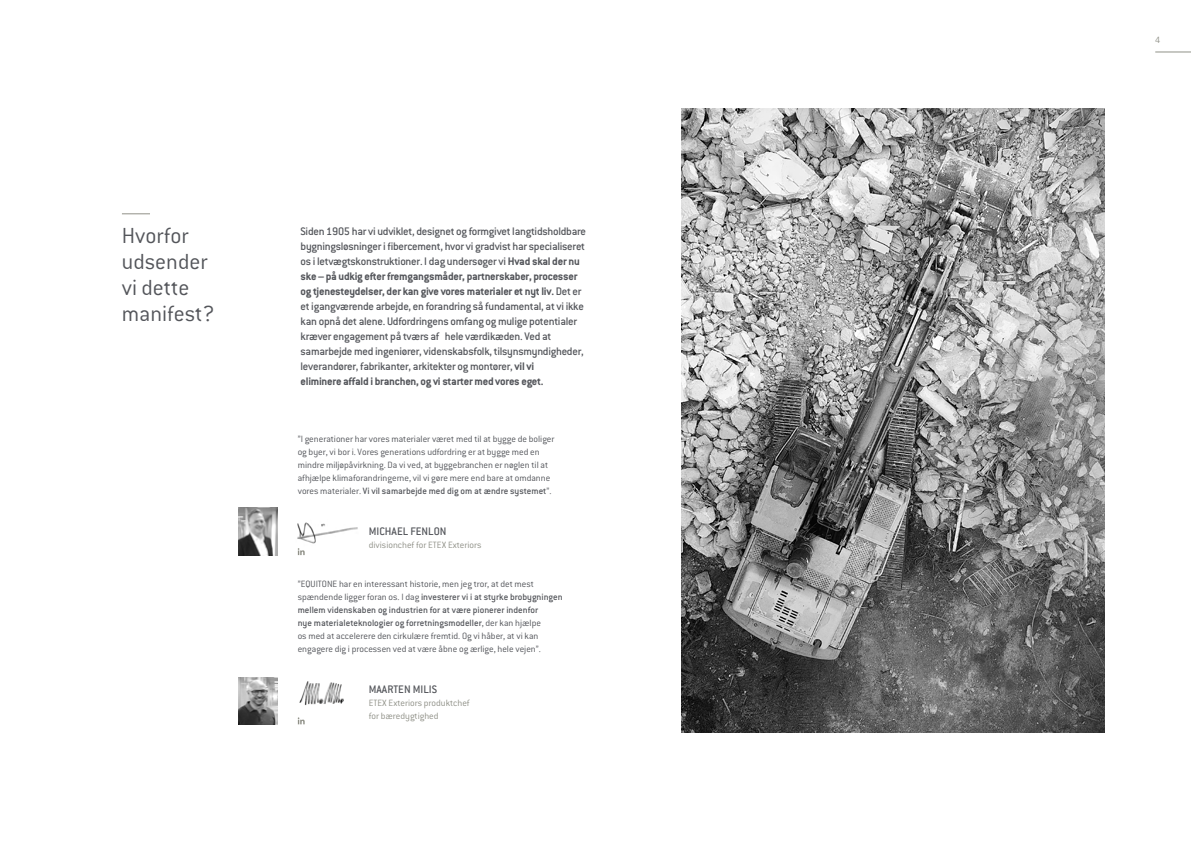
<style>
.page{position:relative;width:1191px;height:842px;background:#fff}
.page>*{position:absolute;margin:0;border:0;box-sizing:border-box;transform-origin:0 0}
.t1{font:300 24px/26px "ITC Conduit LTCE";color:#54565b}
.t2{font:500 12px/15px "ITC Conduit LTCE";letter-spacing:-.02em;color:#54565b}
.t3{font:500 12px "ITC Conduit LTCE";color:#54565b}
.t4{font:300 10px/13px "ITC Conduit LTCE";color:#54565b}
.t5{font:300 10px/13px "ITC Conduit LTCE";color:#909188}
.s1{font-weight:700}
.s2{font-weight:500}
</style>
<div class="page">
<img style="left:681px;top:108px;width:423px;height:624px">
<img style="left:297px;top:522px;width:61px;height:22px">
<img style="left:299px;top:681px;width:45px;height:24px">
<svg style="left:298px;top:548px;width:7px;height:7px"></svg>
<svg style="left:298px;top:717px;width:7px;height:7px"></svg>
<img style="left:238px;top:677px;width:39px;height:47px">
<img style="left:238px;top:508px;width:39px;height:47px">
<svg style="left:122px;top:214px;width:28px;height:1px"></svg>
<hr style="left:1155px;top:52px;width:36px;height:1px;background:#909188">
<h1 class="t1" style="left:122px;top:222px;width:94px">Hvorfor udsender vi dette manifest?</h1>
<p class="t2" style="left:300px;top:224px;width:287px">Siden 1905 har vi udviklet, designet og formgivet langtidsholdbare bygningsløsninger i fibercement, hvor vi gradvist har specialiseret os i letvægtskonstruktioner. I dag undersøger vi <span class="s1">Hvad skal der nu ske – på udkig efter fremgangsmåder, partnerskaber, processer og tjenesteydelser, der kan give vores materialer et nyt liv.</span> Det er et igangværende arbejde, en forandring så fundamental, at vi ikke kan opnå det alene. Udfordringens omfang og mulige potentialer kræver engagement på tværs af hele værdikæden. Ved at samarbejde med ingeniører, videnskabsfolk, tilsynsmyndigheder, leverandører, fabrikanter, arkitekter og montører, <span class="s1">vil vi<br>eliminere affald i branchen, og vi starter med vores eget.</span></p>
<p class="t4" style="left:298px;top:432px;width:258px">”I generationer har vores materialer været med til at bygge de boliger og byer, vi bor i. Vores generations udfordring er at bygge med en mindre miljøpåvirkning. Da vi ved, at byggebranchen er nøglen til at afhjælpe klimaforandringerne, vil vi gøre mere end bare at omdanne vores materialer. <span class="s2">Vi vil samarbejde med dig om at ændre systemet</span>”.</p>
<p class="t3" style="left:369px;top:524px;width:79px">MICHAEL FENLON</p>
<p class="t5" style="left:369px;top:538px;width:114px">divisionchef for ETEX Exteriors</p>
<p class="t4" style="left:298px;top:577px;width:266px">”EQUITONE har en interessant historie, men jeg tror, at det mest spændende ligger foran os. I dag <span class="s2">investerer vi i at styrke brobygningen mellem videnskaben og industrien for at være pionerer indenfor<br>nye materialeteknologier og forretningsmodeller</span>, der kan hjælpe<br>os med at accelerere den cirkulære fremtid. Og vi håber, at vi kan engagere dig i processen ved at være åbne og ærlige, hele vejen”.</p>
<p class="t3" style="left:369px;top:682px;width:70px">MAARTEN MILIS</p>
<p class="t5" style="left:369px;top:696px;width:102px">ETEX Exteriors produktchef for bæredygtighed</p>
<p class="t5" style="left:1155px;top:33px;width:7px">4</p>
</div>
